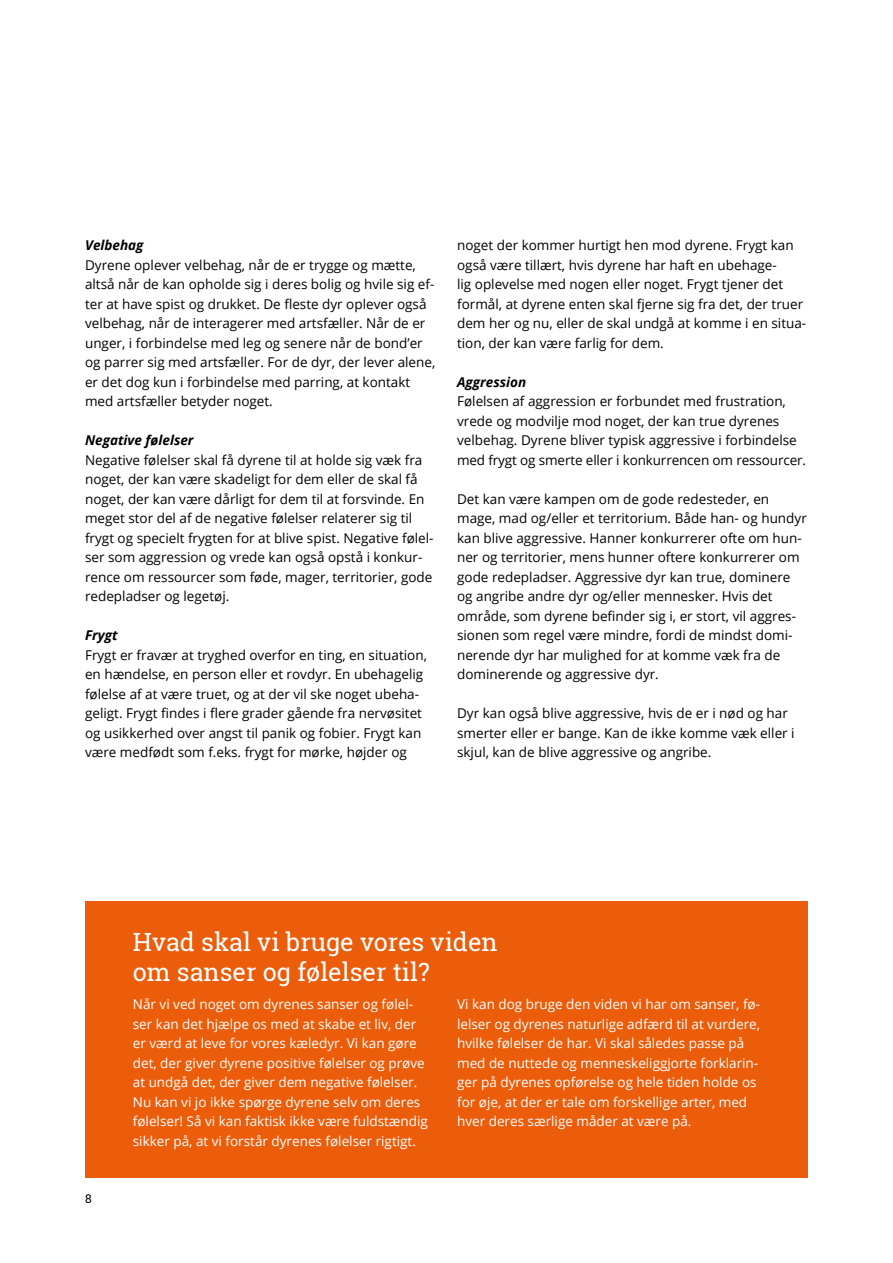
<style>
.page{position:relative;width:893px;height:1263px;background:#fff}
.page>*{position:absolute;margin:0;border:0;box-sizing:border-box;transform-origin:0 0}
.t1{font:25.2px/30px "Roboto Slab";color:#fff}
.t2{font:13.5px/19.5px "Open Sans";color:#000}
.t3{font:13.5px/19.5px "Open Sans";color:#fff}
.t4{font:italic 700 13.5px "Open Sans";color:#000}
.t5{font:12px "Roboto Slab";color:#000}
</style>
<div class="page">
<div style="left:85px;top:901px;width:723px;height:277px;background:#eb5d0b"></div>
<p class="t4" style="left:85px;top:236px;width:60px">Velbehag</p>
<p class="t2" style="left:85px;top:255px;width:352px">Dyrene oplever velbehag, når de er trygge og mætte, altså når de kan opholde sig i deres bolig og hvile sig ef&shy;ter at have spist og drukket. De fleste dyr oplever også velbehag, når de interagerer med artsfæller. Når de er unger, i forbindelse med leg og senere når de bond’er og parrer sig med artsfæller. For de dyr, der lever alene, er det dog kun i forbindelse med parring, at kontakt med artsfæller betyder noget.</p>
<p class="t4" style="left:85px;top:431px;width:110px">Negative følelser</p>
<p class="t2" style="left:85px;top:450px;width:350px">Negative følelser skal få dyrene til at holde sig væk fra noget, der kan være skadeligt for dem eller de skal få noget, der kan være dårligt for dem til at forsvinde. En meget stor del af de negative følelser relaterer sig til frygt og specielt frygten for at blive spist. Negative følel&shy;ser som aggression og vrede kan også opstå i konkur&shy;rence om ressourcer som føde, mager, territorier, gode redepladser og legetøj.</p>
<p class="t4" style="left:85px;top:626px;width:34px">Frygt</p>
<p class="t2" style="left:85px;top:645px;width:343px">Frygt er fravær at tryghed overfor en ting, en situation, en hændelse, en person eller et rovdyr. En ubehagelig følelse af at være truet, og at der vil ske noget ubeha&shy;geligt. Frygt findes i flere grader gående fra nervøsitet og usikkerhed over angst til panik og fobier. Frygt kan være medfødt som f.eks. frygt for mørke, højder og</p>
<p class="t2" style="left:457px;top:235px;width:351px">noget der kommer hurtigt hen mod dyrene. Frygt kan også være tillært, hvis dyrene har haft en ubehage-<br>lig oplevelse med nogen eller noget. Frygt tjener det formål, at dyrene enten skal fjerne sig fra det, der truer dem her og nu, eller de skal undgå at komme i en situa&shy;tion, der kan være farlig for dem.</p>
<p class="t4" style="left:457px;top:372px;width:71px">Aggression</p>
<p class="t2" style="left:457px;top:391px;width:350px">Følelsen af aggression er forbundet med frustration, vrede og modvilje mod noget, der kan true dyrenes velbehag. Dyrene bliver typisk aggressive i forbindelse med frygt og smerte eller i konkurrencen om ressourcer.</p>
<p class="t2" style="left:457px;top:489px;width:351px">Det kan være kampen om de gode redesteder, en mage, mad og/eller et territorium. Både han- og hundyr kan blive aggressive. Hanner konkurrerer ofte om hun&shy;ner og territorier, mens hunner oftere konkurrerer om gode redepladser. Aggressive dyr kan true, dominere og angribe andre dyr og/eller mennesker. Hvis det område, som dyrene befinder sig i, er stort, vil aggres&shy;sionen som regel være mindre, fordi de mindst domi&shy;nerende dyr har mulighed for at komme væk fra de dominerende og aggressive dyr.</p>
<p class="t2" style="left:457px;top:703px;width:339px">Dyr kan også blive aggressive, hvis de er i nød og har smerter eller er bange. Kan de ikke komme væk eller i skjul, kan de blive aggressive og angribe.</p>
<p class="t5" style="left:85px;top:1191px;width:8px">8</p>
<h1 class="t1" style="left:133px;top:927px;width:366px">Hvad skal vi bruge vores viden om sanser og følelser til?</h1>
<p class="t3" style="left:133px;top:994px;width:297px">Når vi ved noget om dyrenes sanser og følel&shy;ser kan det hjælpe os med at skabe et liv, der er værd at leve for vores kæledyr. Vi kan gøre det, der giver dyrene positive følelser og prøve at undgå det, der giver dem negative følelser.<br>Nu kan vi jo ikke spørge dyrene selv om deres følelser! Så vi kan faktisk ikke være fuldstændig sikker på, at vi forstår dyrenes følelser rigtigt.</p>
<p class="t3" style="left:457px;top:994px;width:304px">Vi kan dog bruge den viden vi har om sanser, fø&shy;lelser og dyrenes naturlige adfærd til at vurdere, hvilke følelser de har. Vi skal således passe på med de nuttede og menneskeliggjorte forklarin&shy;ger på dyrenes opførelse og hele tiden holde os for øje, at der er tale om forskellige arter, med hver deres særlige måder at være på.</p>
</div>
